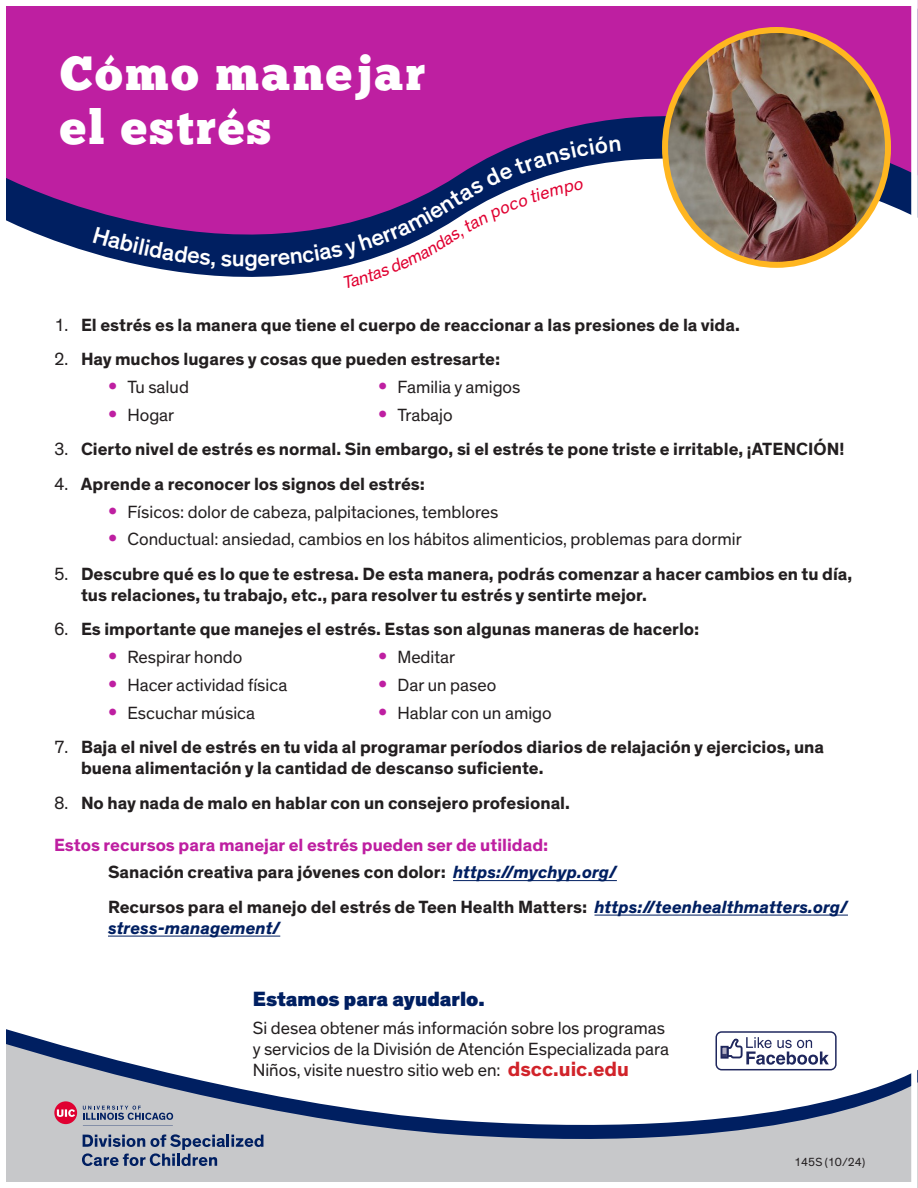
<style>
.page{position:relative;width:918px;height:1188px;background:#fff}
.page>*{position:absolute;margin:0;border:0;box-sizing:border-box;transform-origin:0 0}
.t1{font:48px/54px "Chunk Five";letter-spacing:.05em;color:#fff}
.t2{font:500 24px "Theinhardt";color:#fff}
.t3{font:900 21px "Theinhardt";color:#001f61}
.t4{font:700 18px/21px "Theinhardt";color:#231f20}
.t5{font:18px/21px "Theinhardt";color:#231f20}
.t6{font:700 18px "Theinhardt";color:#be1fa1}
.t7{font:12px "Theinhardt";color:#231f20}
.s1{font-weight:400}
.s2{font-weight:700;font-size:21px;color:#be1fa1}
.s3{font-style:italic;color:#001f61}
.s4{font-weight:700;font-size:21px;color:#d1232a}
</style>
<div class="page">
<svg style="left:7px;top:7px;width:903px;height:270px;fill:#be1fa1"></svg>
<img style="left:665px;top:30px;width:223px;height:235px">
<div style="left:662px;top:27px;width:229px;height:241px;border:6px solid #ffb620;border-radius:50%"></div>
<svg style="left:7px;top:1041px;width:911px;height:147px"></svg>
<hr style="left:83px;top:1125px;width:90px;height:1px;background:#001f61">
<svg style="left:83px;top:1106px;width:90px;height:14px"></svg>
<svg style="left:54px;top:1101px;width:23px;height:23px"></svg>
<svg style="left:82px;top:1134px;width:181px;height:32px"></svg>
<hr style="left:453px;top:880px;width:164px;height:1px;background:#001f61">
<hr style="left:595px;top:915px;width:253px;height:1px;background:#001f61">
<hr style="left:108px;top:936px;width:172px;height:1px;background:#001f61">
<svg style="left:716px;top:1031px;width:121px;height:39px"></svg>
<svg style="left:93px;top:227px;width:122px;height:42px"></svg>
<svg style="left:221px;top:254px;width:22px;height:13px"></svg>
<svg style="left:258px;top:136px;width:363px;height:141px"></svg>
<p class="t1" style="left:60px;top:46px;width:367px">Cómo manejar el estrés</p>
<h2 class="t2" style="left:244px;top:244px;width:15px">g</h2>
<p class="t4" style="left:54px;top:315px;width:687px"><span class="s1">1.</span> El estrés es la manera que tiene el cuerpo de reaccionar a las presiones de la vida.</p>
<p class="t4" style="left:54px;top:349px;width:448px"><span class="s1">2.</span> Hay muchos lugares y cosas que pueden estresarte:</p>
<p class="t5" style="left:108px;top:377px;width:82px"><span class="s2">•</span> Tu salud</p>
<p class="t5" style="left:378px;top:377px;width:144px"><span class="s2">•</span> Familia y amigos</p>
<p class="t5" style="left:108px;top:405px;width:68px"><span class="s2">•</span> Hogar</p>
<p class="t5" style="left:378px;top:405px;width:76px"><span class="s2">•</span> Trabajo</p>
<p class="t4" style="left:54px;top:439px;width:792px"><span class="s1">3.</span> Cierto nivel de estrés es normal. Sin embargo, si el estrés te pone triste e irritable, ¡ATENCIÓN!</p>
<p class="t4" style="left:54px;top:474px;width:373px"><span class="s1">4.</span> Aprende a reconocer los signos del estrés:</p>
<p class="t5" style="left:108px;top:502px;width:392px"><span class="s2">•</span> Físicos: dolor de cabeza, palpitaciones, temblores</p>
<p class="t5" style="left:108px;top:529px;width:635px"><span class="s2">•</span> Conductual: ansiedad, cambios en los hábitos alimenticios, problemas para dormir</p>
<p class="t4" style="left:81px;top:564px;width:773px;text-indent:-27px"><span class="s1">5.</span> Descubre qué es lo que te estresa. De esta manera, podrás comenzar a hacer cambios en tu día, tus relaciones, tu trabajo, etc., para resolver tu estrés y sentirte mejor.</p>
<p class="t4" style="left:54px;top:619px;width:647px"><span class="s1">6.</span> Es importante que manejes el estrés. Estas son algunas maneras de hacerlo:</p>
<p class="t5" style="left:108px;top:647px;width:136px"><span class="s2">•</span> Respirar hondo</p>
<p class="t5" style="left:378px;top:647px;width:79px"><span class="s2">•</span> Meditar</p>
<p class="t5" style="left:108px;top:675px;width:181px"><span class="s2">•</span> Hacer actividad física</p>
<p class="t5" style="left:378px;top:675px;width:120px"><span class="s2">•</span> Dar un paseo</p>
<p class="t5" style="left:108px;top:703px;width:149px"><span class="s2">•</span> Escuchar música</p>
<p class="t5" style="left:378px;top:703px;width:175px"><span class="s2">•</span> Hablar con un amigo</p>
<p class="t4" style="left:81px;top:737px;width:745px;text-indent:-27px"><span class="s1">7.</span> Baja el nivel de estrés en tu vida al programar períodos diarios de relajación y ejercicios, una buena alimentación y la cantidad de descanso suficiente.</p>
<p class="t4" style="left:54px;top:793px;width:518px"><span class="s1">8.</span> No hay nada de malo en hablar con un consejero profesional.</p>
<p class="t6" style="left:54px;top:833px;width:496px">Estos recursos para manejar el estrés pueden ser de utilidad:</p>
<p class="t4" style="left:108px;top:862px;width:510px">Sanación creativa para jóvenes con dolor: <span class="s3">https://mychyp.org/</span></p>
<p class="t4" style="left:108px;top:897px;width:741px">Recursos para el manejo del estrés de Teen Health Matters: <span class="s3">https://teenhealthmatters.org/ stress-management/</span></p>
<p class="t3" style="left:253px;top:986px;width:233px">Estamos para ayudarlo.</p>
<p class="t5" style="left:253px;top:1018px;width:418px">Si desea obtener más información sobre los programas y servicios de la División de Atención Especializada para<br>Niños, visite nuestro sitio web en: <span class="s4">dscc.uic.edu</span></p>
<p class="t7" style="left:794px;top:1155px;width:72px">145S (10/24)</p>
</div>
